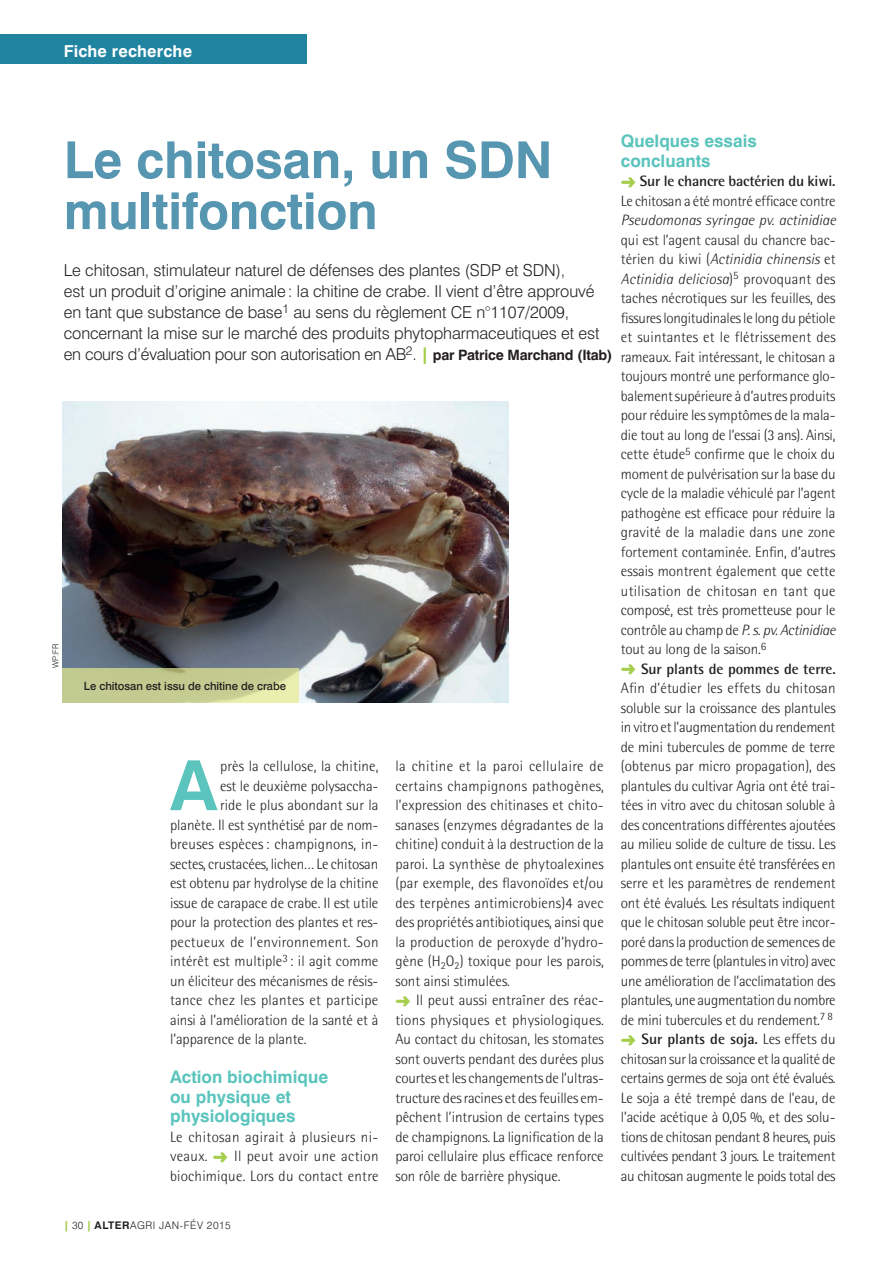
<style>
.page{position:relative;width:893px;height:1263px;background:#fff}
.page>*{position:absolute;margin:0;border:0;box-sizing:border-box;transform-origin:0 0}
.t1{font:700 69.3px "Swiss 721 BT";color:#5ac4bd}
.t2{font:700 51px/51px "Swiss 721 BT";letter-spacing:-.005em;color:#5696b0}
.t3{font:700 17.25px/19.5px "Swiss 721 BT";color:#5ac4bd}
.t4{font:300 16.5px/21px "Swiss 721 BT";letter-spacing:-.005em;color:#231f20}
.t5{font:700 16.5px "Swiss 721 BT";letter-spacing:.01em;color:#fff}
.t6{font:300 15px/19.5px "Rotis Semi Sans";letter-spacing:-.005em;color:#231f20}
.t7{font:300 15px "Rotis Semi Sans";letter-spacing:.02em;color:#231f20}
.t8{font:italic 300 15px "Rotis Semi Sans";letter-spacing:.005em;color:#231f20}
.t9{font:300 15px "Rotis Semi Sans";letter-spacing:.015em;color:#231f20}
.t10{font:500 11.25px "Swiss 721 BT";letter-spacing:-.005em;color:#231f20}
.t11{font:300 10.5px "Swiss 721 BT";letter-spacing:.05em;color:#231f20}
.t12{font:300 8.25px "Swiss 721 BT";color:#231f20}
.s1{font-weight:900;color:#a4ce4c}
.s2{font-weight:700;font-size:14.25px}
.s3{color:#a4ce4c}
.s4{font-weight:700}
.s5{font-style:italic}
</style>
<div class="page">
<img style="left:63px;top:402px;width:446px;height:300px">
<div style="left:0;top:34px;width:306px;height:30px;background:#2084a1"></div>
<svg style="left:63px;top:668px;width:236px;height:34px;background:#c7ce93"></svg>
<p class="t5" style="left:64px;top:41px;width:130px">Fiche recherche</p>
<h2 class="t2" style="left:64px;top:134px;width:490px">Le chitosan, un SDN multifonction</h2>
<p class="t4" style="left:64px;top:260px;width:550px">Le chitosan, stimulateur naturel de défenses des plantes (SDP et SDN),<br>est un produit d’origine animale: la chitine de crabe. I l vient d’être approuvé en tant que substance de base<sup>1</sup> au sens du règlement CE n°1107/2009, concernant la mise sur le marché des produits phytopharmaceutiques et est en cours d’évaluation pour son autorisation en AB<sup>2</sup>. <span class="s1">|</span> <span class="s2">par Patrice Marchand (Itab)</span></p>
<p class="t12" style="left:50px;top:668px;width:26px;rotate:-90deg">WP:fr</p>
<p class="t10" style="left:84px;top:679px;width:204px">Le chitosan est issu de chitine de crabe</p>
<h1 class="t1" style="left:170px;top:743px;width:49px">A</h1>
<p class="t6" style="left:220px;top:756px;width:160px">près la cellulose, la chitine,</p>
<p class="t6" style="left:220px;top:776px;width:160px">est le deuxième polysaccha-</p>
<p class="t6" style="left:220px;top:795px;width:160px">ride le plus abondant sur la</p>
<p class="t6" style="left:170px;top:815px;width:210px">planète. Il est synthétisé par de nom-</p>
<p class="t9" style="left:170px;top:835px;width:210px">breuses espèces: champignons, in-</p>
<p class="t6" style="left:170px;top:854px;width:210px">sectes, crustacées, lichen… Le chitosan</p>
<p class="t6" style="left:170px;top:873px;width:210px">est obtenu par hydrolyse de la chitine</p>
<p class="t6" style="left:170px;top:893px;width:210px">issue de carapace de crabe. Il est utile</p>
<p class="t6" style="left:170px;top:912px;width:210px">pour la protection des plantes et res-</p>
<p class="t7" style="left:170px;top:933px;width:210px">pectueux de l’environnement. Son</p>
<p class="t6" style="left:170px;top:951px;width:210px">intérêt est multiple<sup>3</sup> : il agit comme</p>
<p class="t6" style="left:170px;top:971px;width:210px">un éliciteur des mécanismes de résis-</p>
<p class="t7" style="left:170px;top:991px;width:210px">tance chez les plantes et participe</p>
<p class="t6" style="left:170px;top:1010px;width:210px">ainsi à l’amélioration de la santé et à</p>
<p class="t6" style="left:170px;top:1029px;width:138px">l’apparence de la plante.</p>
<p class="t3" style="left:170px;top:1067px;width:160px">Action biochimique ou physique et physiologiques</p>
<p class="t6" style="left:170px;top:1127px;width:210px;text-align:justify">Le chitosan agirait à plusieurs ni&shy;veaux. <span class="s3">➜</span> Il peut avoir une action biochimique. Lors du contact entre</p>
<p class="t6" style="left:395px;top:756px;width:210px">la chitine et la paroi cellulaire de certains champignons pathogènes, l’expression des chitinases et chito&shy;sanases (enzymes dégradantes de la chitine) conduit à la destruction de la paroi. La synthèse de phytoalexines (par exemple, des flavonoïdes et/ou des terpènes antimicrobiens)4 avec des propriétés antibiotiques, ainsi que la production de peroxyde d’hydro&shy;gène (H<sub>2</sub>O<sub>2</sub>) toxique pour les parois, sont ainsi stimulées.<br><span class="s3">➜</span> Il peut aussi entraîner des réac&shy;tions physiques et physiologiques.<br>Au contact du chitosan, les stomates sont ouverts pendant des durées plus courtes et les changements de l’ultras&shy;tructure des racines et des feuilles em&shy;pêchent l’intrusion de certains types de champignons. La lignification de la paroi cellulaire plus efficace renforce son rôle de barrière physique.</p>
<p class="t3" style="left:621px;top:131px;width:137px">Quelques essais concluants</p>
<p class="t6" style="left:621px;top:171px;width:216px"><span class="s3">➜</span> <span class="s4">Sur le chancre bactérien du kiwi.<br></span>Le chitosan a été montré efficace contre</p>
<p class="t8" style="left:621px;top:211px;width:216px">Pseudomonas syringae pv. actinidiae</p>
<p class="t6" style="left:621px;top:230px;width:216px">qui est l’agent causal du chancre bac&shy;térien du kiwi (<span class="s5">Actinidia chinensis</span> et <span class="s5">Actinidia deliciosa</span>)<sup>5</sup> provoquant des taches nécrotiques sur les feuilles, des fissures longitudinales le long du pétiole et suintantes et le flétrissement des rameaux. Fait intéressant, le chitosan a toujours montré une performance glo&shy;balement supérieure à d’autres produits pour réduire les symptômes de la mala&shy;die tout au long de l’essai (3 ans). Ainsi, cette étude<sup>5</sup> confirme que le choix du moment de pulvérisation sur la base du cycle de la maladie véhiculé par l’agent pathogène est efficace pour réduire la gravité de la maladie dans une zone fortement contaminée. Enfin, d’autres essais montrent également que cette utilisation de chitosan en tant que composé, est très prometteuse pour le contrôle au champ de <span class="s5">P. s. pv. Actinidiae </span>tout au long de la saison.<sup>6<br></sup><span class="s3">➜</span> <span class="s4">Sur plants de pommes de terre.<br></span>Afin d’étudier les effets du chitosan soluble sur la croissance des plantules in vitro et l’augmentation du rendement de mini tubercules de pomme de terre (obtenus par micro propagation), des plantules du cultivar Agria ont été trai&shy;tées in vitro avec du chitosan soluble à des concentrations différentes ajoutées au milieu solide de culture de tissu. Les plantules ont ensuite été transférées en serre et les paramètres de rendement ont été évalués. Les résultats indiquent que le chitosan soluble peut être incor&shy;poré dans la production de semences de pommes de terre (plantules in vitro) avec une amélioration de l’acclimatation des plantules, une augmentation du nombre de mini tubercules et du rendement.<sup>7</sup> <sup>8 </sup><span class="s3">➜</span> <span class="s4">Sur plants de soja.</span> Les effets du chitosan sur la croissance et la qualité de certains germes de soja ont été évalués.<br>Le soja a été trempé dans de l’eau, de l’acide acétique à 0,05 %, et des solu&shy;tions de chitosan pendant 8 heures, puis cultivées pendant 3 jours. Le traitement au chitosan augmente le poids total des</p>
<p class="t11" style="left:64px;top:1219px;width:169px"><span class="s1">|</span> 30 <span class="s1">|</span> <span class="s4">Alter</span>Agri jan-fév 2015</p>
</div>
